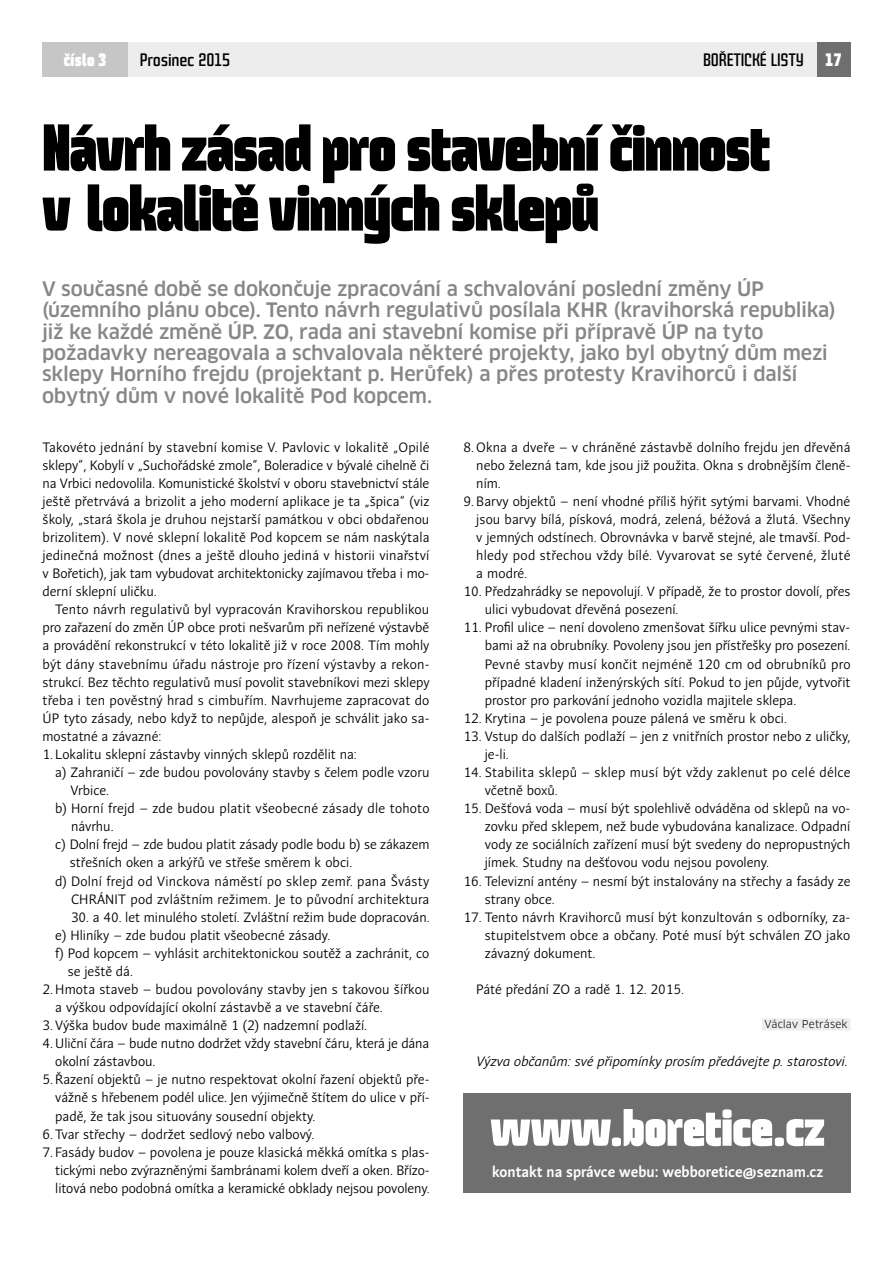
<style>
.page{position:relative;width:893px;height:1263px;background:#fff}
.page>*{position:absolute;margin:0;border:0;box-sizing:border-box;transform-origin:0 0}
.t1{font:700 66px/60px "Fenix 23";letter-spacing:-.015em;color:#000}
.t2{font:700 52.5px "Fenix 23";color:#fff}
.t3{font:500 19.5px/21.5px "Clan";letter-spacing:-.01em;color:#878787}
.t4{font:18px "Fenix 23";letter-spacing:.025em;color:#000}
.t5{font:700 18px "Fenix 23";letter-spacing:.025em;color:#fff}
.t6{font:700 15px "Andulka Sans";color:#fff}
.t7{font:13.5px/18.1px "Andulka Sans";color:#000;text-align:justify}
.t8{font:italic 13.5px "Andulka Sans";color:#000}
.t9{font:10.5px "Clan";letter-spacing:.01em;color:#000}
.s1{font-weight:700;color:#fff}
.s2{font-family:"Fenix 22";color:#ededed}
</style>
<div class="page">
<div style="left:816px;top:43px;width:34px;height:34px;background:#706f6f"></div>
<div style="left:43px;top:43px;width:85px;height:34px;background:#c6c6c6"></div>
<div style="left:128px;top:43px;width:688px;height:34px;background:#ededed"></div>
<div style="left:762px;top:1018px;width:88px;height:12px;background:#ededed"></div>
<div style="left:463px;top:1093px;width:388px;height:99px;background:#706f6f"></div>
<h3 class="t5" style="left:64px;top:50px;width:44px">číslo 3</h3>
<h3 class="t4" style="left:140px;top:51px;width:91px">Prosinec 2015</h3>
<h3 class="t4" style="left:703px;top:51px;width:139px">BOŘETICKÉ LISTY <span class="s1">17</span></h3>
<h1 class="t1" style="left:43px;top:120px;width:729px">Návrh zásad pro stavební činnost v lokalitě vinných sklepů</h1>
<p class="t3" style="left:42px;top:277px;width:795px">V současné době se dokončuje zpracování a schvalování poslední změny ÚP (územního plánu obce). Tento návrh regulativů posílala KHR (kravihorská republika) již ke každé změně ÚP. ZO, rada ani stavební komise při přípravě ÚP na tyto požadavky nereagovala a schvalovala některé projekty, jako byl obytný dům mezi sklepy Horního frejdu (projektant p. Herůfek) a přes protesty Kravihorců i další obytný dům v nové lokalitě Pod kopcem.</p>
<p class="t7" style="left:43px;top:438px;width:388px">Takovéto jednání by stavební komise V. Pavlovic v lokalitě „Opilé sklepy“, Kobylí v „Suchořádské zmole“, Boleradice v bývalé cihelně či na Vrbici nedovolila. Komunistické školství v oboru stavebnictví stále ještě přetrvává a brizolit a jeho moderní aplikace je ta „špica“ (viz školy, „stará škola je druhou nejstarší památkou v obci obdařenou brizolitem). V nové sklepní lokalitě Pod kopcem se nám naskýtala jedinečná možnost (dnes a ještě dlouho jediná v historii vinařství v Bořetich), jak tam vybudovat architektonicky zajímavou třeba i mo&shy;derní sklepní uličku.</p>
<p class="t7" style="left:43px;top:601px;width:389px;text-indent:13px">Tento návrh regulativů byl vypracován Kravihorskou republikou pro zařazení do změn ÚP obce proti nešvarům při neřízené výstavbě a provádění rekonstrukcí v této lokalitě již v roce 2008. Tím mohly být dány stavebnímu úřadu nástroje pro řízení výstavby a rekon&shy;strukcí. Bez těchto regulativů musí povolit stavebníkovi mezi sklepy třeba i ten pověstný hrad s cimbuřím. Navrhujeme zapracovat do ÚP tyto zásady, nebo když to nepůjde, alespoň je schválit jako sa&shy;mostatné a závazné:</p>
<p class="t7" style="left:43px;top:745px;width:316px">1. Lokalitu sklepní zástavby vinných sklepů rozdělit na:</p>
<p class="t7" style="left:55px;top:763px;width:376px">a) Zahraničí – zde budou povolovány stavby s čelem podle vzoru</p>
<p class="t7" style="left:70px;top:781px;width:40px">Vrbice.</p>
<p class="t7" style="left:55px;top:799px;width:376px">b) Horní frejd – zde budou platit všeobecné zásady dle tohoto</p>
<p class="t7" style="left:71px;top:817px;width:44px">návrhu.</p>
<p class="t7" style="left:55px;top:836px;width:376px">c) Dolní frejd – zde budou platit zásady podle bodu b) se zákazem</p>
<p class="t7" style="left:70px;top:854px;width:284px">střešních oken a arkýřů ve střeše směrem k obci.</p>
<p class="t7" style="left:55px;top:872px;width:376px">d) Dolní frejd od Vinckova náměstí po sklep zemř. pana Švásty</p>
<p class="t7" style="left:71px;top:890px;width:360px">CHRÁNIT pod zvláštním režimem. Je to původní architektura</p>
<p class="t7" style="left:71px;top:908px;width:360px">30. a 40. let minulého století. Zvláštní režim bude dopracován.</p>
<p class="t7" style="left:55px;top:926px;width:277px">e) Hliníky – zde budou platit všeobecné zásady.</p>
<p class="t7" style="left:55px;top:944px;width:376px">f) Pod kopcem – vyhlásit architektonickou soutěž a zachránit, co</p>
<p class="t7" style="left:68px;top:962px;width:67px">se ještě dá.</p>
<p class="t7" style="left:43px;top:980px;width:388px">2.Hmota staveb – budou povolovány stavby jen s takovou šířkou</p>
<p class="t7" style="left:55px;top:998px;width:329px">a výškou odpovídající okolní zástavbě a ve stavební čáře.</p>
<p class="t7" style="left:43px;top:1016px;width:326px">3. Výška budov bude maximálně 1 (2) nadzemní podlaží.</p>
<p class="t7" style="left:55px;top:1034px;width:376px;text-indent:-13px">4. Uliční čára – bude nutno dodržet vždy stavební čáru, která je dána okolní zástavbou.</p>
<p class="t7" style="left:55px;top:1071px;width:376px;text-indent:-13px">5. Řazení objektů – je nutno respektovat okolní řazení objektů pře&shy;vážně s hřebenem podél ulice. Jen výjimečně štítem do ulice v pří&shy;padě, že tak jsou situovány sousední objekty.</p>
<p class="t7" style="left:43px;top:1125px;width:273px">6. Tvar střechy – dodržet sedlový nebo valbový.</p>
<p class="t7" style="left:55px;top:1143px;width:376px;text-indent:-13px">7. Fasády budov – povolena je pouze klasická měkká omítka s plas&shy;tickými nebo zvýrazněnými šambránami kolem dveří a oken. Břízo&shy;litová nebo podobná omítka a keramické obklady nejsou povoleny.</p>
<p class="t7" style="left:476px;top:438px;width:376px;text-indent:-13px">8. Okna a dveře – v chráněné zástavbě dolního frejdu jen dřevěná nebo železná tam, kde jsou již použita. Okna s drobnějším členě&shy;ním.</p>
<p class="t7" style="left:476px;top:492px;width:376px;text-indent:-13px">9. Barvy objektů – není vhodné příliš hýřit sytými barvami. Vhodné jsou barvy bílá, písková, modrá, zelená, béžová a žlutá. Všechny v jemných odstínech. Obrovnávka v barvě stejné, ale tmavší. Pod&shy;hledy pod střechou vždy bílé. Vyvarovat se syté červené, žluté a modré.</p>
<p class="t7" style="left:485px;top:582px;width:367px;text-indent:-21px">10. Předzahrádky se nepovolují. V případě, že to prostor dovolí, přes ulici vybudovat dřevěná posezení.</p>
<p class="t7" style="left:485px;top:619px;width:367px;text-indent:-21px">11. Profil ulice – není dovoleno zmenšovat šířku ulice pevnými stav&shy;bami až na obrubníky. Povoleny jsou jen přístřešky pro posezení.<br>Pevné stavby musí končit nejméně 120 cm od obrubníků pro případné kladení inženýrských sítí. Pokud to jen půjde, vytvořit prostor pro parkování jednoho vozidla majitele sklepa.</p>
<p class="t7" style="left:463px;top:709px;width:325px">12. Krytina – je povolena pouze pálená ve směru k obci.</p>
<p class="t7" style="left:485px;top:727px;width:367px;text-indent:-21px">13. Vstup do dalších podlaží – jen z vnitřních prostor nebo z uličky, je-li.</p>
<p class="t7" style="left:485px;top:763px;width:367px;text-indent:-21px">14. Stabilita sklepů – sklep musí být vždy zaklenut po celé délce včetně boxů.</p>
<p class="t7" style="left:485px;top:799px;width:367px;text-indent:-21px">15. Dešťová voda – musí být spolehlivě odváděna od sklepů na vo&shy;zovku před sklepem, než bude vybudována kanalizace. Odpadní vody ze sociálních zařízení musí být svedeny do nepropustných jímek. Studny na dešťovou vodu nejsou povoleny.</p>
<p class="t7" style="left:485px;top:872px;width:367px;text-indent:-21px">16. Televizní antény – nesmí být instalovány na střechy a fasády ze strany obce.</p>
<p class="t7" style="left:485px;top:908px;width:367px;text-indent:-21px">17. Tento návrh Kravihorců musí být konzultován s odborníky, za&shy;stupitelstvem obce a občany. Poté musí být schválen ZO jako závazný dokument.</p>
<p class="t7" style="left:476px;top:980px;width:209px">Páté předání ZO a radě 1. 12. 2015.</p>
<p class="t9" style="left:764px;top:1018px;width:88px">Václav Petrásek<span class="s2">i</span></p>
<p class="t8" style="left:476px;top:1053px;width:373px">Výzva občanům: své připomínky prosím předávejte p. starostovi.</p>
<h2 class="t2" style="left:491px;top:1101px;width:335px">www.boretice.cz</h2>
<p class="t6" style="left:492px;top:1162px;width:333px">kontakt na správce webu: webboretice@seznam.cz</p>
</div>
